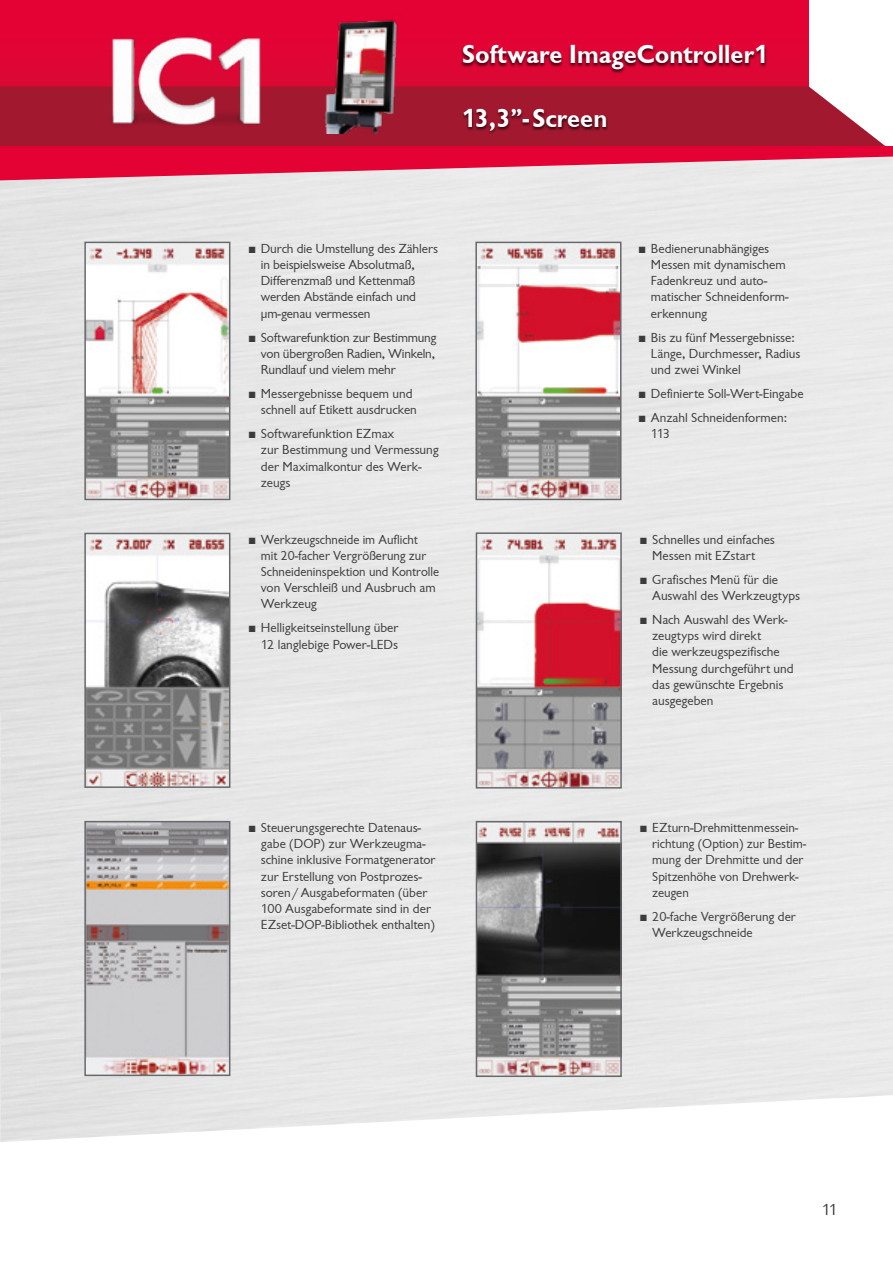
<style>
.page{position:relative;width:893px;height:1263px;background:#fff}
.page>*{position:absolute;margin:0;border:0;box-sizing:border-box;transform-origin:0 0}
.t1{font:700 27px "Chantilly";color:#fff}
.t2{font:16.5px "Chantilly";color:#3c3c3b}
.t3{font:13.5px/16.2px "Chantilly";color:#3c3c3b}
.s1{font-family:"Arial"}
</style>
<div class="page">
<img style="left:0;top:712px;width:1px;height:430px">
<div style="left:1px;top:180px;width:892px;height:532px;background:#e8e8e8"></div>
<img style="left:0;top:159px;width:1px;height:553px">
<div style="left:0;top:0;width:809px;height:154px;background:#e40234"></div>
<svg style="left:0;top:86px;width:885px;height:60px;fill:#a2182f"></svg>
<svg style="left:0;top:146px;width:893px;height:34px"></svg>
<div style="left:461px;top:46px;width:306px;height:27px;background:#000;opacity:.65"></div>
<img style="left:332px;top:19px;width:78px;height:115px">
<img style="left:85px;top:36px;width:247px;height:141px">
<div style="left:462px;top:110px;width:146px;height:24px;background:#000;opacity:.65"></div>
<img style="left:87px;top:245px;width:140px;height:252px">
<div style="left:84px;top:242px;width:146px;height:258px;border:2px solid #676a6d"></div>
<img style="left:478px;top:245px;width:140px;height:252px">
<div style="left:475px;top:242px;width:146px;height:258px;border:2px solid #676a6d"></div>
<img style="left:479px;top:535px;width:140px;height:250px">
<div style="left:476px;top:532px;width:146px;height:256px;border:2px solid #676a6d"></div>
<img style="left:479px;top:824px;width:140px;height:250px">
<div style="left:476px;top:821px;width:146px;height:256px;border:2px solid #676a6d"></div>
<img style="left:87px;top:536px;width:140px;height:249px">
<div style="left:84px;top:533px;width:146px;height:255px;border:2px solid #676a6d"></div>
<img style="left:87px;top:824px;width:140px;height:249px">
<div style="left:84px;top:821px;width:146px;height:255px;border:2px solid #676a6d"></div>
<h1 class="t1" style="left:462px;top:39px;width:308px">Software ImageController1</h1>
<h1 class="t1" style="left:462px;top:103px;width:147px">13,3”- Screen</h1>
<p class="t3" style="left:261px;top:240px;width:179px;text-indent:-13px"><span class="s1">■</span> Durch die Umstellung des Zählers in beispielsweise Absolutmaß,<br>Differenzmaß und Kettenmaß werden Abstände einfach und µm-genau vermessen</p>
<p class="t3" style="left:261px;top:329px;width:177px;text-align:justify;text-indent:-13px"><span class="s1">■</span> Softwarefunktion zur Bestimmung von übergroßen Radien, Winkeln, Rundlauf und vielem mehr</p>
<p class="t3" style="left:261px;top:386px;width:157px;text-indent:-13px"><span class="s1">■</span> Messergebnisse bequem und schnell auf Etikett ausdrucken</p>
<p class="t3" style="left:261px;top:426px;width:179px;text-indent:-13px"><span class="s1">■</span> Softwarefunktion EZmax<br>zur Bestimmung und Vermessung der Maximalkontur des Werk&shy;zeugs</p>
<p class="t3" style="left:261px;top:531px;width:180px;text-indent:-13px"><span class="s1">■</span> Werkzeugschneide im Auflicht<br>mit 20-facher Vergrößerung zur<br>Schneideninspektion und Kontrolle von Verschleiß und Ausbruch am<br>Werkzeug</p>
<p class="t3" style="left:248px;top:620px;width:152px;text-align:right"><span class="s1">■</span> Helligkeitseinstellung über<br>12 langlebige Power-LEDs</p>
<p class="t3" style="left:651px;top:240px;width:139px;text-indent:-13px"><span class="s1">■</span> Bedienerunabhängiges<br>Messen mit dynamischem<br>Fadenkreuz und auto&shy;matischer Schneidenform&shy;erkennung</p>
<p class="t3" style="left:651px;top:329px;width:151px;text-indent:-13px"><span class="s1">■</span> Bis zu fünf Messergebnisse:<br>Länge, Durchmesser, Radius und zwei Winkel</p>
<p class="t3" style="left:638px;top:386px;width:167px"><span class="s1">■</span> Definierte Soll-Wert-Eingabe</p>
<p class="t3" style="left:651px;top:410px;width:138px;text-indent:-13px"><span class="s1">■</span> Anzahl Schneidenformen:<br>113</p>
<p class="t3" style="left:639px;top:531px;width:137px;text-align:center"><span class="s1">■</span> Schnelles und einfaches<br>Messen mit EZstart</p>
<p class="t3" style="left:652px;top:571px;width:149px;text-indent:-13px"><span class="s1">■</span> Grafisches Menü für die<br>Auswahl des Werkzeugtyps</p>
<p class="t3" style="left:652px;top:612px;width:143px;text-indent:-13px"><span class="s1">■</span> Nach Auswahl des Werk&shy;zeugtyps wird direkt<br>die werkzeugspezifische<br>Messung durchgeführt und das gewünschte Ergebnis ausgegeben</p>
<p class="t3" style="left:261px;top:820px;width:176px;text-indent:-13px"><span class="s1">■</span> Steuerungsgerechte Datenaus&shy;gabe (DOP) zur Werkzeugma&shy;schine inklusive Formatgenerator zur Erstellung von Postprozes&shy;soren /Ausgabeformaten (über<br>100 Ausgabeformate sind in der<br>EZset-DOP-Bibliothek enthalten)</p>
<p class="t3" style="left:652px;top:820px;width:156px;text-indent:-13px"><span class="s1">■</span> EZturn-Drehmittenmessein&shy;richtung (Option) zur Bestim&shy;mung der Drehmitte und der<br>Spitzenhöhe von Drehwerk&shy;zeugen</p>
<p class="t3" style="left:652px;top:908px;width:145px;text-indent:-13px"><span class="s1">■</span> 20-fache Vergrößerung der<br>Werkzeugschneide</p>
<p class="t2" style="left:822px;top:1201px;width:17px">11</p>
</div>
